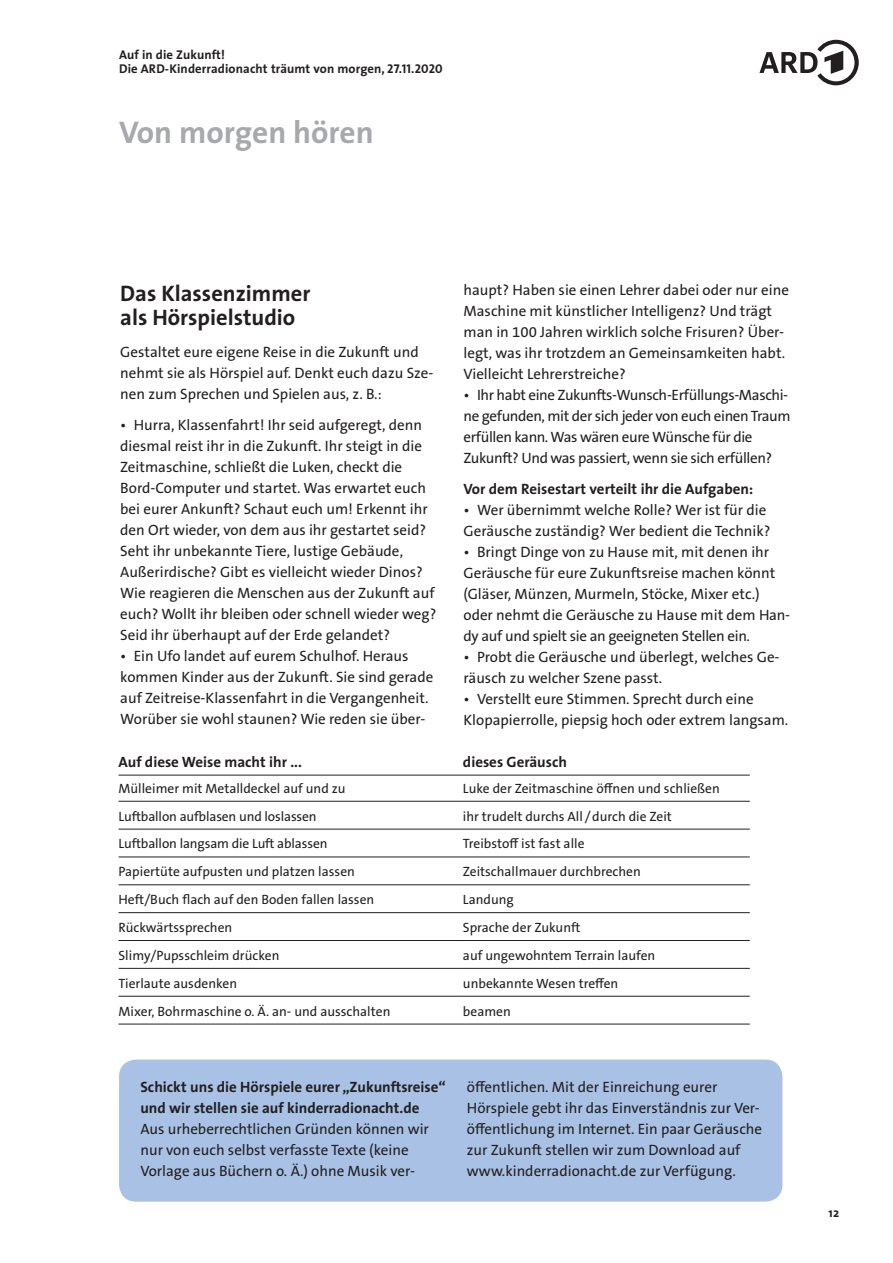
<style>
.page{position:relative;width:893px;height:1263px;background:#fff}
.page>*{position:absolute;margin:0;border:0;box-sizing:border-box;transform-origin:0 0}
.t1{font:700 31.5px "The Sans";color:#a8a9ad}
.t2{font:700 22.5px/24px "The Sans";color:#231f20}
.t3{font:15px/21px "The Sans B W5 Plain";color:#231f20}
.t4{font:15px/21px "The Sans B W5 Plain";letter-spacing:-.025em;color:#231f20}
.t5{font:700 15px/21px "The Sans";color:#231f20}
.t6{font:13.5px "The Sans B W5 Plain";color:#231f20}
.t7{font:700 12.75px/14.2px "The Sans";letter-spacing:.01em;color:#231f20}
.s1{font-family:"The Sans Bold Caps";font-weight:400}
</style>
<div class="page">
<svg style="left:759px;top:40px;width:100px;height:45px"></svg>
<hr style="left:463px;top:996px;width:287px;height:1px;background:#231f20">
<hr style="left:119px;top:1024px;width:344px;height:1px;background:#231f20">
<hr style="left:119px;top:775px;width:344px;height:1px;background:#231f20">
<hr style="left:463px;top:775px;width:287px;height:1px;background:#231f20">
<hr style="left:119px;top:801px;width:344px;height:1px;background:#231f20">
<hr style="left:463px;top:801px;width:287px;height:1px;background:#231f20">
<hr style="left:119px;top:829px;width:344px;height:1px;background:#231f20">
<hr style="left:463px;top:829px;width:287px;height:1px;background:#231f20">
<hr style="left:119px;top:857px;width:344px;height:1px;background:#231f20">
<hr style="left:463px;top:857px;width:287px;height:1px;background:#231f20">
<hr style="left:119px;top:884px;width:344px;height:1px;background:#231f20">
<hr style="left:463px;top:884px;width:287px;height:1px;background:#231f20">
<hr style="left:119px;top:912px;width:344px;height:1px;background:#231f20">
<hr style="left:463px;top:912px;width:287px;height:1px;background:#231f20">
<hr style="left:119px;top:940px;width:344px;height:1px;background:#231f20">
<hr style="left:463px;top:940px;width:287px;height:1px;background:#231f20">
<hr style="left:119px;top:968px;width:344px;height:1px;background:#231f20">
<hr style="left:463px;top:968px;width:287px;height:1px;background:#231f20">
<hr style="left:119px;top:996px;width:344px;height:1px;background:#231f20">
<hr style="left:463px;top:1024px;width:287px;height:1px;background:#231f20">
<div style="left:119px;top:1059px;width:663px;height:143px;background:#a8c1e4;border-radius:17px"></div>
<p class="t7" style="left:119px;top:47px;width:325px">Auf in die Zukunft!<br>Die ARD-Kinderradionacht träumt von morgen, <span class="s1">27.11.2020</span></p>
<h1 class="t1" style="left:119px;top:106px;width:256px">Von morgen hören</h1>
<h2 class="t2" style="left:120px;top:281px;width:192px">Das Klassenzimmer als Hörspielstudio</h2>
<p class="t3" style="left:120px;top:341px;width:315px">Gestaltet eure eigene Reise in die Zukunft und nehmt sie als Hörspiel auf. Denkt euch dazu Sze&shy;nen zum Sprechen und Spielen aus, z. B.:</p>
<p class="t3" style="left:120px;top:415px;width:318px">• Hurra, Klassenfahrt! Ihr seid aufgeregt, denn diesmal reist ihr in die Zukunft. Ihr steigt in die Zeitmaschine, schließt die Luken, checkt die Bord-Computer und startet. Was erwartet euch bei eurer Ankunft? Schaut euch um! Erkennt ihr den Ort wieder, von dem aus ihr gestartet seid?<br>Seht ihr unbekannte Tiere, lustige Gebäude, Außerirdische? Gibt es vielleicht wieder Dinos?<br>Wie reagieren die Menschen aus der Zukunft auf euch? Wollt ihr bleiben oder schnell wieder weg?<br>Seid ihr überhaupt auf der Erde gelandet?</p>
<p class="t3" style="left:120px;top:646px;width:315px">• Ein Ufo landet auf eurem Schulhof. Heraus kommen Kinder aus der Zukunft. Sie sind gerade auf Zeitreise-Klassenfahrt in die Vergangenheit.<br>Worüber sie wohl staunen? Wie reden sie über-</p>
<p class="t3" style="left:463px;top:279px;width:327px">haupt? Haben sie einen Lehrer dabei oder nur eine Maschine mit künstlicher Intelligenz? Und trägt man in 100 Jahren wirklich solche Frisuren? Über&shy;legt, was ihr trotzdem an Gemeinsamkeiten habt.<br>Vielleicht Lehrerstreiche?</p>
<p class="t4" style="left:463px;top:384px;width:329px">• Ihr habt eine Zukunfts-Wunsch-Erfüllungs-Maschi&shy;ne gefunden, mit der sich jeder von euch einen Traum erfüllen kann. Was wären eure Wünsche für die Zukunft? Und was passiert, wenn sie sich erfüllen?</p>
<p class="t5" style="left:463px;top:478px;width:291px">Vor dem Reisestart verteilt ihr die Aufgaben:</p>
<p class="t3" style="left:463px;top:500px;width:309px">• Wer übernimmt welche Rolle? Wer ist für die<br>Geräusche zuständig? Wer bedient die Technik?</p>
<p class="t3" style="left:463px;top:542px;width:328px">• Bringt Dinge von zu Hause mit, mit denen ihr Geräusche für eure Zukunftsreise machen könnt (Gläser, Münzen, Murmeln, Stöcke, Mixer etc.) oder nehmt die Geräusche zu Hause mit dem Han&shy;dy auf und spielt sie an geeigneten Stellen ein.</p>
<p class="t3" style="left:463px;top:647px;width:318px">• Probt die Geräusche und überlegt, welches Ge&shy;räusch zu welcher Szene passt.</p>
<p class="t3" style="left:463px;top:689px;width:326px">• Verstellt eure Stimmen. Sprecht durch eine<br>Klopapierrolle, piepsig hoch oder extrem langsam.</p>
<p class="t5" style="left:119px;top:751px;width:185px">Auf diese Weise macht ihr ...</p>
<p class="t5" style="left:463px;top:751px;width:106px">dieses Geräusch</p>
<p class="t6" style="left:119px;top:779px;width:229px">Mülleimer mit Metalldeckel auf und zu</p>
<p class="t6" style="left:463px;top:779px;width:258px">Luke der Zeitmaschine öffnen und schließen</p>
<p class="t6" style="left:119px;top:807px;width:200px">Luftballon aufblasen und loslassen</p>
<p class="t6" style="left:463px;top:807px;width:210px">ihr trudelt durchs All /durch die Zeit</p>
<p class="t6" style="left:119px;top:835px;width:211px">Luftballon langsam die Luft ablassen</p>
<p class="t6" style="left:463px;top:835px;width:123px">Treibstoff ist fast alle</p>
<p class="t6" style="left:119px;top:863px;width:238px">Papiertüte aufpusten und platzen lassen</p>
<p class="t6" style="left:463px;top:863px;width:179px">Zeitschallmauer durchbrechen</p>
<p class="t6" style="left:119px;top:891px;width:257px">Heft/Buch flach auf den Boden fallen lassen</p>
<p class="t6" style="left:463px;top:891px;width:52px">Landung</p>
<p class="t6" style="left:119px;top:919px;width:115px">Rückwärtssprechen</p>
<p class="t6" style="left:463px;top:919px;width:119px">Sprache der Zukunft</p>
<p class="t6" style="left:119px;top:947px;width:162px">Slimy/Pupsschleim drücken</p>
<p class="t6" style="left:463px;top:947px;width:194px">auf ungewohntem Terrain laufen</p>
<p class="t6" style="left:119px;top:974px;width:120px">Tierlaute ausdenken</p>
<p class="t6" style="left:463px;top:974px;width:157px">unbekannte Wesen treffen</p>
<p class="t6" style="left:119px;top:1002px;width:273px">Mixer, Bohrmaschine o. Ä. an- und ausschalten</p>
<p class="t6" style="left:463px;top:1002px;width:49px">beamen</p>
<p class="t5" style="left:140px;top:1076px;width:307px">Schickt uns die Hörspiele eurer „Zukunftsreise“ und wir stellen sie auf kinderradionacht.de</p>
<p class="t3" style="left:140px;top:1119px;width:290px">Aus urheberrechtlichen Gründen können wir nur von euch selbst verfasste Texte (keine<br>Vorlage aus Büchern o. Ä.) ohne Musik ver-</p>
<p class="t3" style="left:467px;top:1077px;width:297px">öffentlichen. Mit der Einreichung eurer Hörspiele gebt ihr das Einverständnis zur Ver&shy;öffentlichung im Internet. Ein paar Geräusche zur Zukunft stellen wir zum Download auf www.kinderradionacht.de zur Verfügung.</p>
<p class="t7" style="left:829px;top:1205px;width:12px">12</p>
</div>
